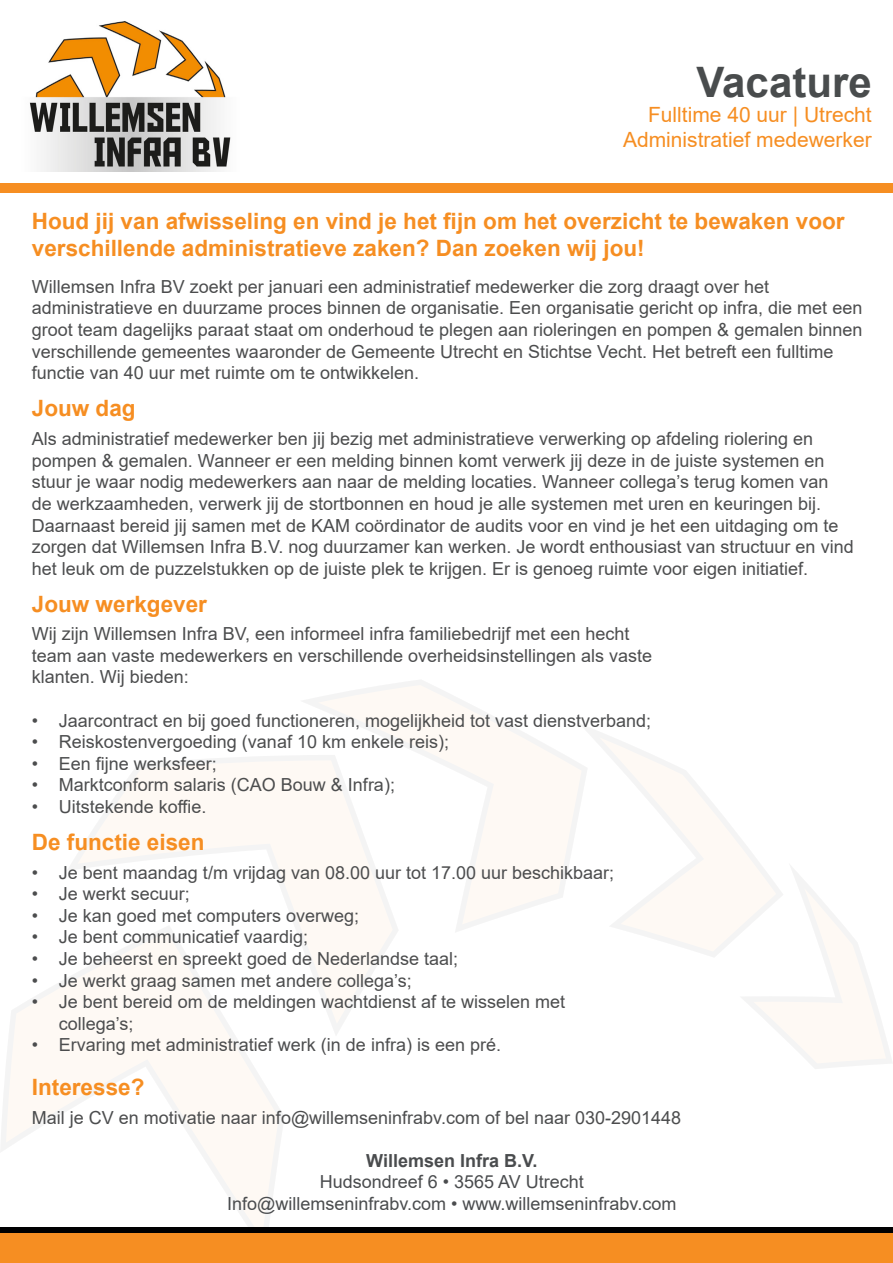
<style>
.page{position:relative;width:893px;height:1263px;background:#fff}
.page>*{position:absolute;margin:0;border:0;box-sizing:border-box;transform-origin:0 0}
.t1{font:700 42px "Arial";color:#494c4d}
.t2{font:700 22.5px/27px "Arial";color:#f68e22}
.t3{font:21px "Arial";color:#f68e22}
.t4{font:18px/21.6px "Arial";color:#4c4d4e}
.t5{font:18px/21.6px "Arial";color:#4a4c4e;text-align:center}
.t6{font:700 18px "Arial";color:#4a4c4e}
</style>
<div class="page">
<svg style="left:742px;top:867px;width:150px;height:202px"></svg>
<svg style="left:588px;top:728px;width:196px;height:230px"></svg>
<svg style="left:303px;top:680px;width:285px;height:252px"></svg>
<svg style="left:68px;top:755px;width:331px;height:280px;fill:#fef9f4"></svg>
<svg style="left:1px;top:925px;width:284px;height:302px"></svg>
<div style="left:0;top:1231px;width:893px;height:32px;background:#f68e22"></div>
<div style="left:0;top:1227px;width:893px;height:5px;background:#000001"></div>
<img style="left:29px;top:21px;width:202px;height:150px">
<div style="left:0;top:183px;width:893px;height:9px;background:#f68e22"></div>
<p class="t1" style="left:697px;top:52px;width:177px">Vacature</p>
<p class="t3" style="left:648px;top:100px;width:225px">Fulltime 40 uur | Utrecht</p>
<p class="t3" style="left:623px;top:125px;width:250px">Administratief medewerker</p>
<p class="t2" style="left:32px;top:208px;width:814px">Houd jij van afwisseling en vind je het fijn om het overzicht te bewaken voor verschillende administratieve zaken? Dan zoeken wij jou!</p>
<p class="t4" style="left:32px;top:275px;width:832px">Willemsen Infra BV zoekt per januari een administratief medewerker die zorg draagt over het administratieve en duurzame proces binnen de organisatie. Een organisatie gericht op infra, die met een groot team dagelijks paraat staat om onderhoud te plegen aan rioleringen en pompen &amp; gemalen binnen verschillende gemeentes waaronder de Gemeente Utrecht en Stichtse Vecht. Het betreft een fulltime functie van 40 uur met ruimte om te ontwikkelen.</p>
<p class="t2" style="left:32px;top:395px;width:105px">Jouw dag</p>
<p class="t4" style="left:32px;top:428px;width:823px">Als administratief medewerker ben jij bezig met administratieve verwerking op afdeling riolering en pompen &amp; gemalen. Wanneer er een melding binnen komt verwerk jij deze in de juiste systemen en stuur je waar nodig medewerkers aan naar de melding locaties. Wanneer collega’s terug komen van<br>de werkzaamheden, verwerk jij de stortbonnen en houd je alle systemen met uren en keuringen bij.<br>Daarnaast bereid jij samen met de KAM coördinator de audits voor en vind je het een uitdaging om te zorgen dat Willemsen Infra B.V. nog duurzamer kan werken. Je wordt enthousiast van structuur en vind het leuk om de puzzelstukken op de juiste plek te krijgen. Er is genoeg ruimte voor eigen initiatief.</p>
<p class="t2" style="left:32px;top:590px;width:177px">Jouw werkgever</p>
<p class="t4" style="left:32px;top:623px;width:622px">Wij zijn Willemsen Infra BV, een informeel infra familiebedrijf met een hecht team aan vaste medewerkers en verschillende overheidsinstellingen als vaste klanten. Wij bieden:</p>
<p class="t4" style="left:32px;top:709px;width:621px">• Jaarcontract en bij goed functioneren, mogelijkheid tot vast dienstverband;</p>
<p class="t4" style="left:32px;top:731px;width:419px">• Reiskostenvergoeding (vanaf 10 km enkele reis);</p>
<p class="t4" style="left:32px;top:752px;width:187px">• Een fijne werksfeer;</p>
<p class="t4" style="left:32px;top:774px;width:365px">• Marktconform salaris (CAO Bouw &amp; Infra);</p>
<p class="t4" style="left:32px;top:796px;width:176px">• Uitstekende koffie.</p>
<p class="t2" style="left:32px;top:829px;width:174px">De functie eisen</p>
<p class="t4" style="left:32px;top:861px;width:584px">• Je bent maandag t/m vrijdag van 08.00 uur tot 17.00 uur beschikbaar;</p>
<p class="t4" style="left:32px;top:883px;width:160px">• Je werkt secuur;</p>
<p class="t4" style="left:32px;top:905px;width:329px">• Je kan goed met computers overweg;</p>
<p class="t4" style="left:32px;top:926px;width:278px">• Je bent communicatief vaardig;</p>
<p class="t4" style="left:32px;top:948px;width:428px">• Je beheerst en spreekt goed de Nederlandse taal;</p>
<p class="t4" style="left:32px;top:969px;width:381px">• Je werkt graag samen met andere collega’s;</p>
<p class="t4" style="left:59px;top:991px;width:508px;text-indent:-27px">• Je bent bereid om de meldingen wachtdienst af te wisselen met collega’s;</p>
<p class="t4" style="left:32px;top:1034px;width:471px">• Ervaring met administratief werk (in de infra) is een pré.</p>
<p class="t2" style="left:32px;top:1074px;width:114px">Interesse?</p>
<p class="t4" style="left:32px;top:1106px;width:651px">Mail je CV en motivatie naar info@willemseninfrabv.com of bel naar 030-2901448</p>
<p class="t6" style="left:366px;top:1147px;width:173px">Willemsen Infra B.V.</p>
<p class="t5" style="left:227px;top:1171px;width:451px">Hudsondreef 6 • 3565 AV Utrecht<br>Info@willemseninfrabv.com • www.willemseninfrabv.com</p>
</div>
